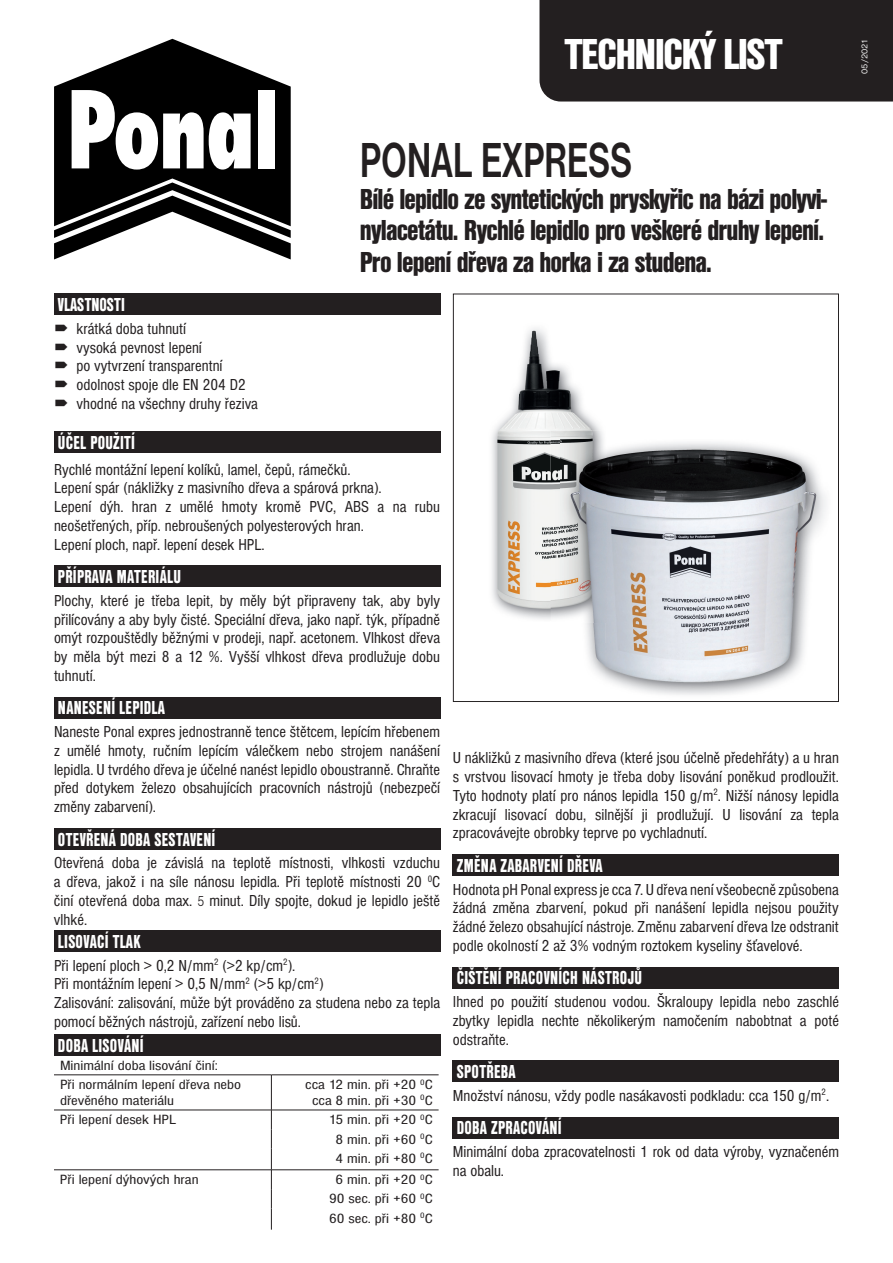
<style>
.page{position:relative;width:893px;height:1263px;background:#fff}
.page>*{position:absolute;margin:0;border:0;box-sizing:border-box;transform-origin:0 0}
.t1{font:700 51px "Nimbus Sans DOT";letter-spacing:-.005em;color:#231f20;scale:.7 1}
.t2{font:45px "Nimbus Sans DOT Blac Cond";letter-spacing:-.04em;color:#fff}
.t3{font:30px/31.5px "Nimbus Sans DOT Blac Cond";letter-spacing:-.03em;color:#231f20;text-align:justify}
.t4{font:19.5px "Nimbus Sans DOT Blac Cond";letter-spacing:.015em;color:#fff;scale:.85 1}
.t5{font:condensed 16.5px/18.8px "Nimbus Sans DOT";color:#231f20;text-align:justify}
.t6{font:condensed 13.95px/19.4px "Nimbus Sans DOT";color:#231f20;text-align:center;scale:1.19 1}
.t7{font:9px "Nimbus Sans DOT";color:#fff}
.s1{font-family:"Nimbus Sans DOT Ligh";font-stretch:normal;font-size:15px}
</style>
<div class="page">
<div style="left:539px;top:0;width:354px;height:102px;background:#231f20"></div>
<div style="left:54px;top:293px;width:386px;height:22px;background:#231f20"></div>
<div style="left:54px;top:431px;width:386px;height:22px;background:#231f20"></div>
<div style="left:54px;top:565px;width:386px;height:22px;background:#231f20"></div>
<div style="left:54px;top:697px;width:386px;height:21px;background:#231f20"></div>
<div style="left:54px;top:828px;width:386px;height:22px;background:#231f20"></div>
<div style="left:55px;top:930px;width:386px;height:22px;background:#231f20"></div>
<div style="left:54px;top:1034px;width:386px;height:22px;background:#231f20"></div>
<div style="left:453px;top:854px;width:386px;height:22px;background:#231f20"></div>
<div style="left:453px;top:967px;width:386px;height:21px;background:#231f20"></div>
<div style="left:453px;top:1060px;width:386px;height:22px;background:#231f20"></div>
<div style="left:453px;top:1117px;width:386px;height:21px;background:#231f20"></div>
<svg style="left:453px;top:293px;width:386px;height:409px"></svg>
<hr style="left:54px;top:1074px;width:217px;height:1px;background:#231f20">
<hr style="left:271px;top:1074px;width:168px;height:1px;background:#231f20">
<hr style="left:54px;top:1110px;width:217px;height:1px;background:#231f20">
<hr style="left:271px;top:1110px;width:168px;height:1px;background:#231f20">
<hr style="left:54px;top:1169px;width:217px;height:1px;background:#231f20">
<hr style="left:271px;top:1169px;width:168px;height:1px;background:#231f20">
<hr style="left:271px;top:1075px;width:1px;height:35px;background:#231f20">
<svg style="left:271px;top:1110px;width:1px;height:119px"></svg>
<svg style="left:54px;top:39px;width:237px;height:220px"></svg>
<img style="left:605px;top:323px;width:1px;height:107px">
<img style="left:485px;top:317px;width:120px;height:51px">
<img style="left:485px;top:368px;width:40px;height:255px">
<img style="left:489px;top:323px;width:116px;height:149px">
<img style="left:489px;top:472px;width:62px;height:150px">
<img style="left:560px;top:694px;width:272px;height:5px">
<img style="left:606px;top:430px;width:232px;height:53px">
<img style="left:832px;top:483px;width:6px;height:211px">
<img style="left:551px;top:430px;width:54px;height:264px">
<img style="left:838px;top:430px;width:1px;height:264px">
<svg style="left:525px;top:622px;width:35px;height:1px"></svg>
<img style="left:605px;top:439px;width:227px;height:255px">
<img style="left:560px;top:439px;width:46px;height:184px">
<h2 class="t2" style="left:564px;top:28px;width:220px">TECHNICKÝ LIST</h2>
<p class="t7" style="left:860px;top:74px;width:37px;rotate:-90deg">05/2021</p>
<h1 class="t1" style="left:360px;top:132px;width:390px">PONAL EXPRESS</h1>
<h3 class="t3" style="left:360px;top:183px;width:469px">Bílé lepidlo ze syntetických pryskyřic na bázi polyvi&shy;nylacetátu. Rychlé lepidlo pro veškeré druhy lepení.<br>Pro lepení dřeva za horka i za studena.</h3>
<p class="t4" style="left:58px;top:293px;width:80px">VLASTNOSTI</p>
<p class="t5" style="left:77px;top:319px;width:183px;text-align:left">krátká doba tuhnutí<br>vysoká pevnost lepení<br>po vytvrzení transparentní odolnost spoje dle EN 204 D2 vhodné na všechny druhy řeziva</p>
<p class="t4" style="left:58px;top:431px;width:92px">ÚČEL POUŽITÍ</p>
<p class="t5" style="left:54px;top:460px;width:388px;text-align:left">Rychlé montážní lepení kolíků, lamel, čepů, rámečků.<br>Lepení spár (nákližky z masivního dřeva a spárová prkna).<br>Lepení dýh. hran z umělé hmoty kromě PVC, ABS a na rubu neošetřených, příp. nebroušených polyesterových hran.<br>Lepení ploch, např. lepení desek HPL.</p>
<p class="t4" style="left:58px;top:565px;width:146px">PŘÍPRAVA MATERIÁLU</p>
<p class="t5" style="left:54px;top:591px;width:388px">Plochy, které je třeba lepit, by měly být připraveny tak, aby byly přilícovány a aby byly čisté. Speciální dřeva, jako např. týk, případně omýt rozpouštědly běžnými v prodeji, např. acetonem. Vlhkost dřeva by měla být mezi 8 a 12 %. Vyšší vlhkost dřeva prodlužuje dobu tuhnutí.</p>
<p class="t4" style="left:58px;top:697px;width:128px">NANESENÍ LEPIDLA</p>
<p class="t5" style="left:54px;top:723px;width:388px">Naneste Ponal expres jednostranně tence štětcem, lepícím hřebenem z umělé hmoty, ručním lepícím válečkem nebo strojem nanášení lepidla. U tvrdého dřeva je účelné nanést lepidlo oboustranně. Chraňte před dotykem železo obsahujících pracovních nástrojů (nebezpečí změny zabarvení).</p>
<p class="t4" style="left:58px;top:828px;width:187px">OTEVŘENÁ DOBA SESTAVENÍ</p>
<p class="t5" style="left:54px;top:854px;width:388px">Otevřená doba je závislá na teplotě místnosti, vlhkosti vzduchu a dřeva, jakož i na síle nánosu lepidla. Při teplotě místnosti 20 <sup>0</sup>C činí otevřená doba max. <span class="s1">5</span> minut. Díly spojte, dokud je lepidlo ještě vlhké.</p>
<p class="t4" style="left:58px;top:930px;width:99px">LISOVACÍ TLAK</p>
<p class="t5" style="left:54px;top:956px;width:388px;text-align:left">Při lepení ploch &gt; 0,2 N/mm<sup>2</sup> (&gt;2 kp/cm<sup>2</sup>).<br>Při montážním lepení &gt; 0,5 N/mm<sup>2</sup> (&gt;5 kp/cm<sup>2</sup>)<br>Zalisování: zalisování, může být prováděno za studena nebo za tepla pomocí běžných nástrojů, zařízení nebo lisů.</p>
<p class="t4" style="left:58px;top:1034px;width:102px">DOBA LISOVÁNÍ</p>
<p class="t6" style="left:60px;top:1056px;width:154px;text-align:left">Minimální doba lisování činí:<br>Při normálním lepení dřeva nebo</p>
<p class="t6" style="left:60px;top:1091px;width:97px">dřevěného materiálu</p>
<p class="t6" style="left:305px;top:1077px;width:109px;line-height:15.8px">cca 12 min. při +20 <sup>0</sup>C cca 8 min. při +30 <sup>0</sup>C</p>
<p class="t6" style="left:60px;top:1110px;width:99px">Při lepení desek HPL</p>
<p class="t6" style="left:329px;top:1110px;width:89px">15 min. při +20 <sup>0</sup>C<br>8 min. při +60 <sup>0</sup>C<br>4 min. při +80 <sup>0</sup>C</p>
<p class="t6" style="left:60px;top:1170px;width:118px">Při lepení dýhových hran</p>
<p class="t6" style="left:329px;top:1170px;width:89px">6 min. při +20 <sup>0</sup>C<br>90 sec. při +60 <sup>0</sup>C<br>60 sec. při +80 <sup>0</sup>C</p>
<p class="t5" style="left:453px;top:749px;width:388px">U nákližků z masivního dřeva (které jsou účelně předehřáty) a u hran s vrstvou lisovací hmoty je třeba doby lisování poněkud prodloužit.<br>Tyto hodnoty platí pro nános lepidla 150 g/m<sup>2</sup>. Nižší nánosy lepidla zkracují lisovací dobu, silnější ji prodlužují. U lisování za tepla zpracovávejte obrobky teprve po vychladnutí.</p>
<p class="t4" style="left:457px;top:854px;width:173px">ZMĚNA ZABARVENÍ DŘEVA</p>
<p class="t5" style="left:453px;top:880px;width:388px">Hodnota pH Ponal express je cca 7. U dřeva není všeobecně způsobena žádná změna zbarvení, pokud při nanášení lepidla nejsou použity žádné železo obsahující nástroje. Změnu zabarvení dřeva lze odstranit podle okolností 2 až 3% vodným roztokem kyseliny šťavelové.</p>
<p class="t4" style="left:457px;top:966px;width:220px">ČIŠTĚNÍ PRACOVNÍCH NÁSTROJŮ</p>
<p class="t5" style="left:453px;top:992px;width:388px">Ihned po použití studenou vodou. Škraloupy lepidla nebo zaschlé zbytky lepidla nechte několikerým namočením nabobtnat a poté odstraňte.</p>
<p class="t4" style="left:457px;top:1060px;width:71px">SPOTŘEBA</p>
<p class="t5" style="left:453px;top:1086px;width:378px">Množství nánosu, vždy podle nasákavosti podkladu: cca 150 g/m<sup>2</sup>.</p>
<p class="t4" style="left:457px;top:1116px;width:125px">DOBA ZPRACOVÁNÍ</p>
<p class="t5" style="left:453px;top:1142px;width:388px">Minimální doba zpracovatelnosti 1 rok od data výroby, vyznačeném na obalu.</p>
</div>
